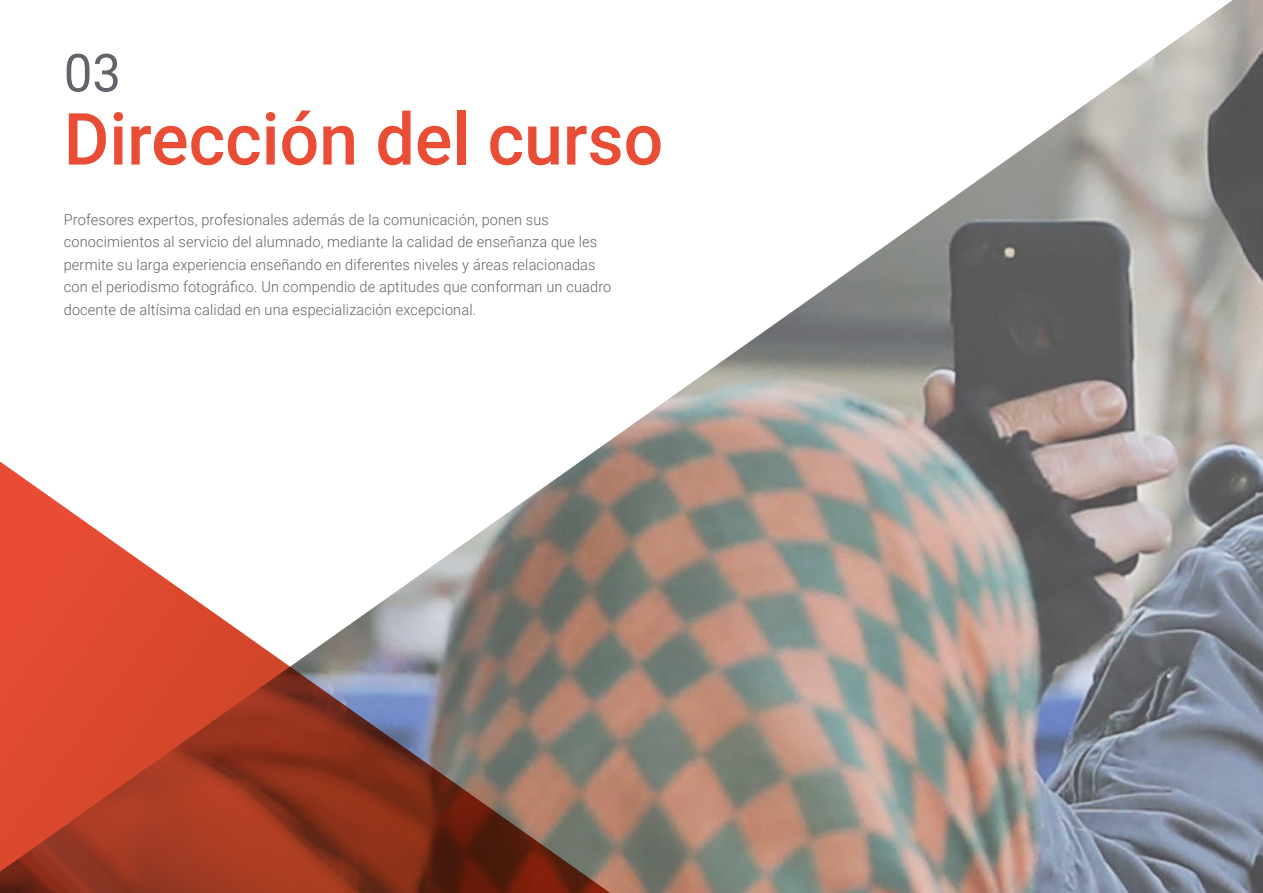
<style>
.page{position:relative;width:1263px;height:893px;background:#fff}
.page>*{position:absolute;margin:0;border:0;box-sizing:border-box;transform-origin:0 0}
.t1{font:500 72px "Roboto";color:#e94d35}
.t2{font:52.5px "Roboto";color:#61646a}
.t3{font:300 15px/22.5px "Roboto";letter-spacing:.01em;color:#61646a}
</style>
<div class="page">
<img style="left:602px;top:0;width:661px;height:893px">
<svg style="left:0;top:446px;width:640px;height:447px"></svg>
<h2 class="t2" style="left:64px;top:36px;width:59px">03</h2>
<h1 class="t1" style="left:64px;top:89px;width:601px">Dirección del curso</h1>
<p class="t3" style="left:64px;top:208px;width:549px">Profesores expertos, profesionales además de la comunicación, ponen sus conocimientos al servicio del alumnado, mediante la calidad de enseñanza que les permite su larga experiencia enseñando en diferentes niveles y áreas relacionadas con el periodismo fotográfico. Un compendio de aptitudes que conforman un cuadro docente de altísima calidad en una especialización excepcional.</p>
</div>
